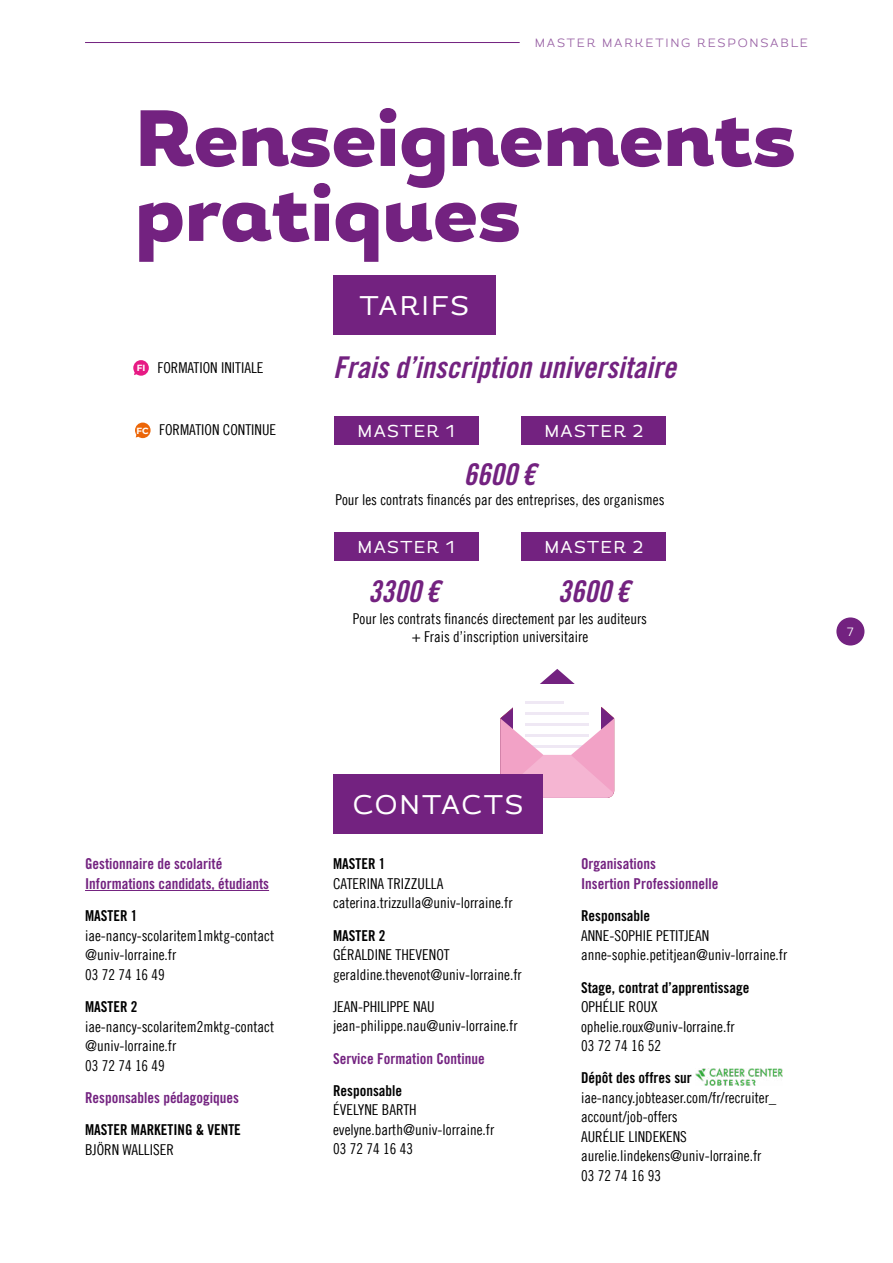
<style>
.page{position:relative;width:893px;height:1263px;background:#fff}
.page>*{position:absolute;margin:0;border:0;box-sizing:border-box;transform-origin:0 0}
.t1{font:900 79.5px/75px "Magallanes";color:#732280}
.t2{font:30px "Trade Gothic LT Std Bd Cn 20 Obl";color:#732280}
.t3{font:27px "Magallanes";letter-spacing:.075em;color:#fff}
.t4{font:17.25px "Magallanes";letter-spacing:.08em;color:#fff}
.t5{font:15px/19.5px "Trade Gothic LT Cond Eighteen";color:#000}
.t6{font:15px/19.5px "Trade Gothic LT Std Bd Cn 20";color:#732280}
.t7{font:15px "Trade Gothic LT Std Bd Cn 20";color:#000}
.t8{font:300 12px "Magallanes";letter-spacing:.15em;color:#965da2}
.t9{font:300 12px "Magallanes";color:#fff}
.s1{font-family:"Montserrat";font-weight:700;font-size:8.85px;color:#fff}
</style>
<div class="page">
<hr style="left:85px;top:42px;width:435px;height:1px;background:#732280">
<div style="left:836px;top:617px;width:28px;height:28px;background:#732280;border-radius:50%"></div>
<div style="left:333px;top:275px;width:163px;height:59px;background:#732280"></div>
<svg style="left:133px;top:360px;width:16px;height:16px"></svg>
<svg style="left:500px;top:669px;width:114px;height:129px"></svg>
<div style="left:333px;top:774px;width:210px;height:60px;background:#732280"></div>
<hr style="left:85px;top:890px;width:184px;height:1px;background:#732280">
<img style="left:695px;top:1068px;width:87px;height:17px">
<svg style="left:135px;top:423px;width:16px;height:15px"></svg>
<div style="left:334px;top:416px;width:144px;height:29px;background:#732280"></div>
<div style="left:334px;top:532px;width:144px;height:28px;background:#732280"></div>
<div style="left:522px;top:532px;width:144px;height:28px;background:#732280"></div>
<div style="left:522px;top:416px;width:144px;height:29px;background:#732280"></div>
<p class="t8" style="left:535px;top:35px;width:275px">MASTER MARKETING RESPONSABLE</p>
<h1 class="t1" style="left:135px;top:105px;width:662px">Renseignements pratiques</h1>
<h3 class="t3" style="left:360px;top:288px;width:111px">TARIFS</h3>
<p class="t5" style="left:137px;top:357px;width:128px"><span class="s1">FI</span> FORMATION INITIALE</p>
<h2 class="t2" style="left:333px;top:349px;width:345px">Frais d’inscription universitaire</h2>
<p class="t5" style="left:136px;top:420px;width:141px"><span class="s1">FC</span> FORMATION CONTINUE</p>
<p class="t4" style="left:358px;top:420px;width:99px">MASTER 1</p>
<p class="t4" style="left:544px;top:420px;width:101px">MASTER 2</p>
<h2 class="t2" style="left:464px;top:456px;width:74px">6600€</h2>
<p class="t5" style="left:335px;top:490px;width:331px">Pour les contrats financés par des entreprises, des organismes</p>
<p class="t4" style="left:358px;top:536px;width:99px">MASTER 1</p>
<p class="t4" style="left:544px;top:536px;width:101px">MASTER 2</p>
<h2 class="t2" style="left:368px;top:573px;width:74px">3300€</h2>
<h2 class="t2" style="left:558px;top:573px;width:74px">3600€</h2>
<p class="t5" style="left:353px;top:609px;width:296px;line-height:18.8px;text-align:center">Pour les contrats financés directement par les auditeurs + Frais d’inscription universitaire</p>
<p class="t9" style="left:847px;top:624px;width:8px">7</p>
<p class="t6" style="left:85px;top:854px;width:186px">Gestionnaire de scolarité<br>Informations candidats, étudiants</p>
<p class="t7" style="left:85px;top:907px;width:54px">MASTER 1</p>
<p class="t5" style="left:85px;top:925px;width:191px">iae-nancy-scolaritem1mktg-contact @univ-lorraine.fr<br>03 72 74 16 49</p>
<p class="t7" style="left:85px;top:997px;width:54px">MASTER 2</p>
<p class="t5" style="left:85px;top:1016px;width:191px">iae-nancy-scolaritem2mktg-contact @univ-lorraine.fr<br>03 72 74 16 49</p>
<p class="t6" style="left:85px;top:1087px;width:156px">Responsables pédagogiques</p>
<p class="t7" style="left:85px;top:1120px;width:157px">MASTER MARKETING &amp; VENTE</p>
<p class="t5" style="left:85px;top:1139px;width:90px">BJÖRN WALLISER</p>
<h3 class="t3" style="left:353px;top:788px;width:172px">CONTACTS</h3>
<p class="t7" style="left:333px;top:855px;width:54px">MASTER 1</p>
<p class="t5" style="left:333px;top:874px;width:181px">CATERINA TRIZZULLA caterina.trizzulla@univ-lorraine.fr</p>
<p class="t7" style="left:333px;top:926px;width:54px">MASTER 2</p>
<p class="t5" style="left:333px;top:945px;width:190px">GÉRALDINE THEVENOT geraldine.thevenot@univ-lorraine.fr</p>
<p class="t5" style="left:333px;top:997px;width:186px">JEAN-PHILIPPE NAU jean-philippe.nau@univ-lorraine.fr</p>
<p class="t6" style="left:333px;top:1048px;width:153px">Service Formation Continue</p>
<p class="t7" style="left:333px;top:1081px;width:71px">Responsable</p>
<p class="t5" style="left:333px;top:1100px;width:163px">ÉVELYNE BARTH evelyne.barth@univ-lorraine.fr<br>03 72 74 16 43</p>
<p class="t6" style="left:581px;top:854px;width:139px">Organisations<br>Insertion Professionnelle</p>
<p class="t7" style="left:581px;top:907px;width:71px">Responsable</p>
<p class="t5" style="left:581px;top:925px;width:208px">ANNE-SOPHIE PETITJEAN anne-sophie.petitjean@univ-lorraine.fr</p>
<p class="t7" style="left:581px;top:978px;width:170px">Stage, contrat d’apprentissage</p>
<p class="t5" style="left:581px;top:997px;width:155px">OPHÉLIE ROUX ophelie.roux@univ-lorraine.fr<br>03 72 74 16 52</p>
<p class="t7" style="left:581px;top:1069px;width:112px">Dépôt des offres sur</p>
<p class="t5" style="left:581px;top:1087px;width:197px">iae-nancy.jobteaser.com/fr/recruiter_ account/job-offers<br>AURÉLIE LINDEKENS aurelie.lindekens@univ-lorraine.fr<br>03 72 74 16 93</p>
</div>
